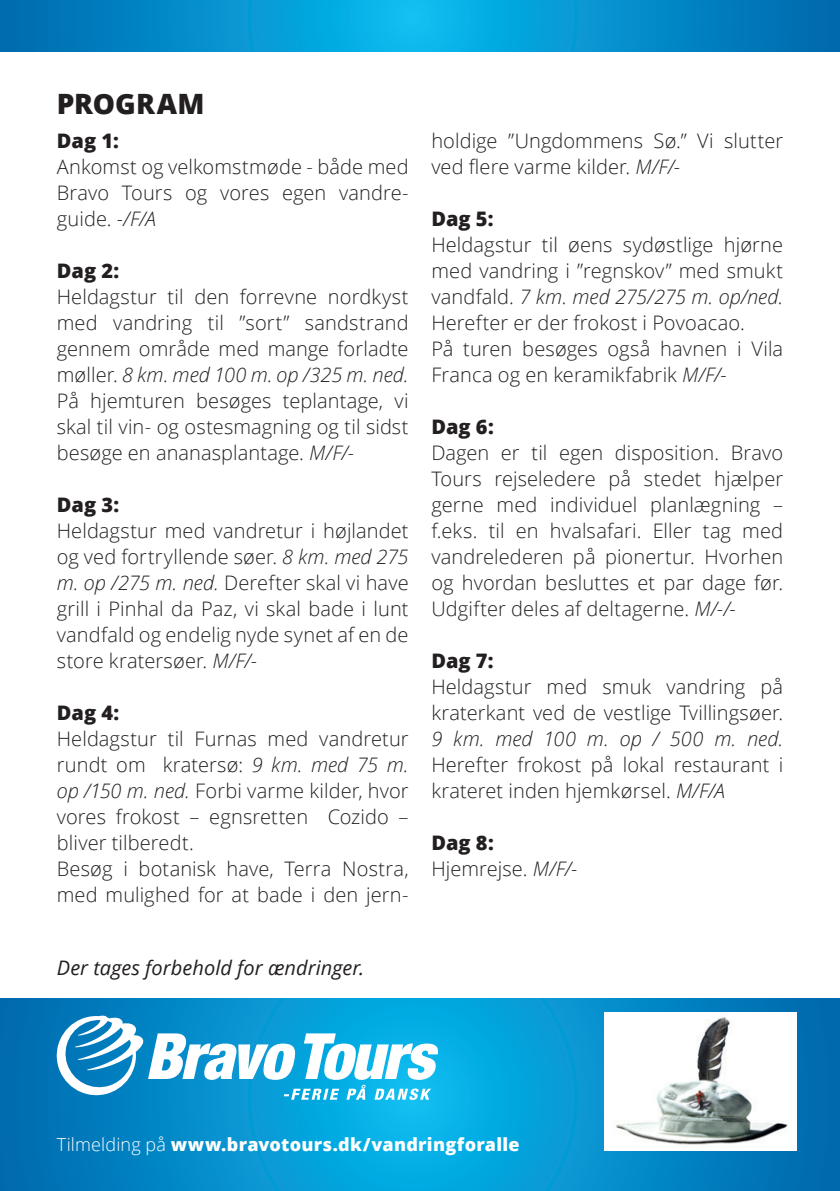
<style>
.page{position:relative;width:840px;height:1191px;background:#fff}
.page>*{position:absolute;margin:0;border:0;box-sizing:border-box;transform-origin:0 0}
.Mellem{font:800 28px "Open Sans";color:#231f20}
.Brød{font:300 20px/26px "Open Sans";letter-spacing:.005em;color:#231f20;text-align:justify}
.Mellem-2{font:800 20px "Open Sans";letter-spacing:.005em;color:#231f20}
.Brød-2{font:italic 20px "Open Sans";letter-spacing:.005em;color:#231f20}
.Brød-3{font:800 18px "Open Sans";letter-spacing:.015em;color:#fff}
.s1{font-style:italic}
.s2{font-weight:300}
</style>
<div class="page">
<svg style="left:0;top:998px;width:839px;height:193px;background:#0490cc"></svg>
<svg style="left:57px;top:1015px;width:381px;height:85px"></svg>
<svg style="left:0;top:0;width:839px;height:51px;background:#0491cd"></svg>
<img style="left:604px;top:1012px;width:192px;height:138px">
<p class="Mellem" style="left:57px;top:82px;width:149px">PROGRAM</p>
<p class="Mellem-2" style="left:57px;top:125px;width:63px">Dag 1:</p>
<p class="Brød" style="left:57px;top:153px;width:353px">Ankomst og velkomstmøde - både med Bravo Tours og vores egen vandre&shy;guide. <span class="s1">-/F/A</span></p>
<p class="Mellem-2" style="left:57px;top:255px;width:64px">Dag 2:</p>
<p class="Brød" style="left:57px;top:283px;width:353px">Heldagstur til den forrevne nordkyst med vandring til ”sort” sandstrand gennem område med mange forladte møller. <span class="s1">8 km. med 100 m. op /325 m. ned.</span></p>
<p class="Brød" style="left:57px;top:387px;width:353px">På hjemturen besøges teplantage, vi skal til vin- og ostesmagning og til sidst besøge en ananasplantage. <span class="s1">M/F/-</span></p>
<p class="Mellem-2" style="left:57px;top:489px;width:64px">Dag 3:</p>
<p class="Brød" style="left:57px;top:517px;width:353px">Heldagstur med vandretur i højlandet og ved fortryllende søer. <span class="s1">8 km. med 275 m. op /275 m. ned.</span> Derefter skal vi have grill i Pinhal da Paz, vi skal bade i lunt vandfald og endelig nyde synet af en de store kratersøer. <span class="s1">M/F/-</span></p>
<p class="Mellem-2" style="left:57px;top:697px;width:64px">Dag 4:</p>
<p class="Brød" style="left:57px;top:725px;width:353px">Heldagstur til Furnas med vandretur rundt om kratersø: <span class="s1">9 km. med 75 m. op /150 m. ned.</span> Forbi varme kilder, hvor vores frokost – egnsretten Cozido – bliver tilberedt.</p>
<p class="Brød" style="left:57px;top:855px;width:353px">Besøg i botanisk have, Terra Nostra, med mulighed for at bade i den jern-</p>
<p class="Brød-2" style="left:57px;top:954px;width:309px">Der tages forbehold for ændringer.</p>
<p class="Brød" style="left:431px;top:127px;width:353px">holdige ”Ungdommens Sø.” Vi slutter ved flere varme kilder. <span class="s1">M/F/-</span></p>
<p class="Mellem-2" style="left:431px;top:203px;width:64px">Dag 5:</p>
<p class="Brød" style="left:431px;top:231px;width:353px">Heldagstur til øens sydøstlige hjørne med vandring i ”regnskov” med smukt vandfald. <span class="s1">7 km. med 275/275 m. op/ned.<br></span>Herefter er der frokost i Povoacao.</p>
<p class="Brød" style="left:431px;top:335px;width:353px">På turen besøges også havnen i Vila<br>Franca og en keramikfabrik <span class="s1">M/F/-</span></p>
<p class="Mellem-2" style="left:431px;top:411px;width:64px">Dag 6:</p>
<p class="Brød" style="left:431px;top:439px;width:353px">Dagen er til egen disposition. Bravo Tours rejseledere på stedet hjælper gerne med individuel planlægning – f.eks. til en hvalsafari. Eller tag med vandrelederen på pionertur. Hvorhen og hvordan besluttes et par dage før.<br>Udgifter deles af deltagerne. <span class="s1">M/-/-</span></p>
<p class="Mellem-2" style="left:431px;top:645px;width:64px">Dag 7:</p>
<p class="Brød" style="left:431px;top:673px;width:353px">Heldagstur med smuk vandring på kraterkant ved de vestlige Tvillingsøer.<br><span class="s1">9 km. med 100 m. op / 500 m. ned.<br></span>Herefter frokost på lokal restaurant i krateret inden hjemkørsel. <span class="s1">M/F/A</span></p>
<p class="Mellem-2" style="left:431px;top:827px;width:64px">Dag 8:</p>
<p class="Brød" style="left:431px;top:855px;width:147px">Hjemrejse. <span class="s1">M/F/-</span></p>
<p class="Brød-3" style="left:57px;top:1130px;width:464px"><span class="s2">Tilmelding på</span> www.bravotours.dk/vandringforalle</p>
</div>
